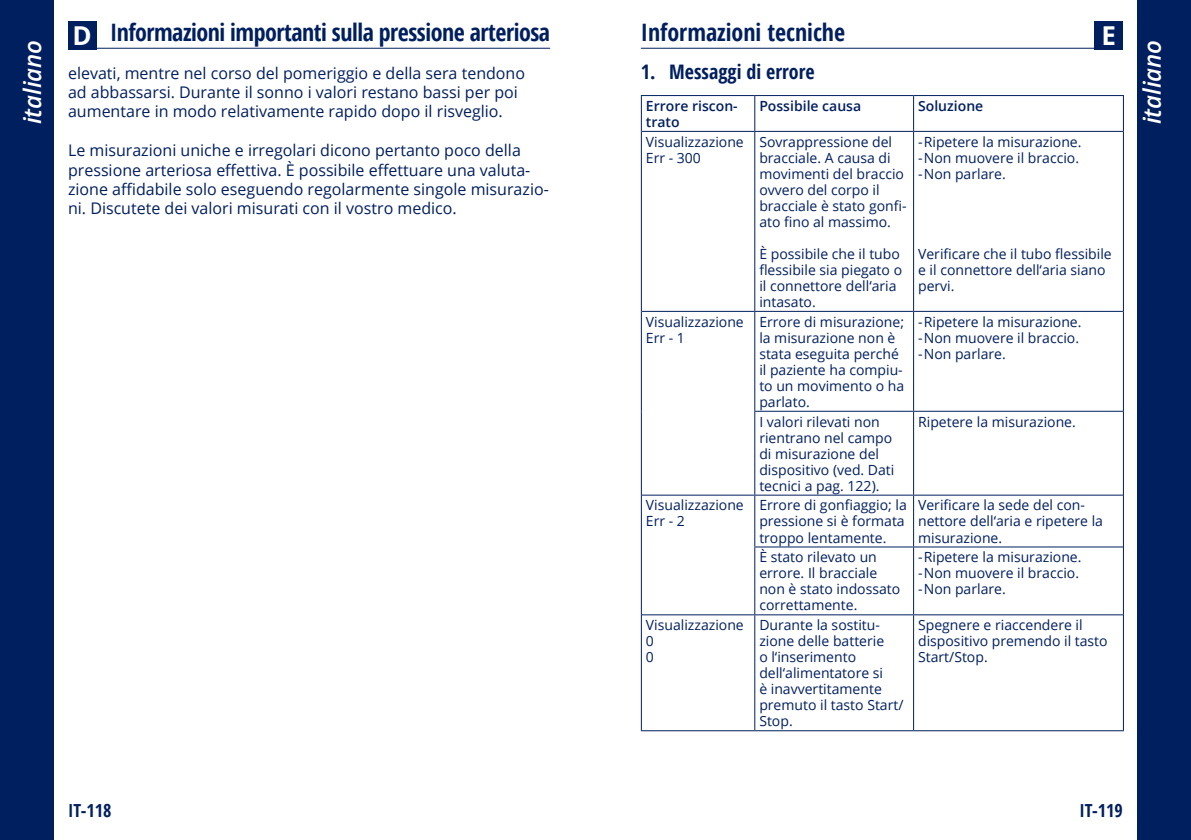
<style>
.page{position:relative;width:1191px;height:840px;background:#fff}
.page>*{position:absolute;margin:0;border:0;box-sizing:border-box;transform-origin:0 0}
.t1{font:700 26px "Open Sans";color:#fff}
.t2{font:700 condensed 24px "Open Sans";letter-spacing:-.02em;color:#001f5f}
.t3{font:700 condensed 24px "Open Sans";color:#001f5f}
.t4{font:italic 600 24px "Open Sans";color:#fff}
.t5{font:700 condensed 20px "Open Sans";color:#001f5f}
.t6{font:700 condensed 18px "Open Sans";color:#001f5f}
.t7{font:16px/19.2px "Open Sans";color:#001f5f}
.t8{font:14px/16px "Open Sans";color:#001f5f}
.t9{font:600 14px/16px "Open Sans";color:#001f5f}
.s1{font-stretch:normal;font-size:26px;color:#fff}
</style>
<div class="page">
<div style="left:1137px;top:0;width:54px;height:839px;background:#001f5f"></div>
<div style="left:0;top:0;width:54px;height:839px;background:#001f5f"></div>
<hr style="left:641px;top:48px;width:482px;height:1px;background:#001f5f">
<hr style="left:68px;top:48px;width:482px;height:1px;background:#001f5f">
<div style="left:1094px;top:21px;width:29px;height:28px;background:#001f5f"></div>
<div style="left:68px;top:21px;width:28px;height:28px;background:#001f5f"></div>
<hr style="left:641px;top:95px;width:114px;height:1px;background:#001f5f">
<hr style="left:641px;top:96px;width:1px;height:35px;background:#001f5f">
<hr style="left:755px;top:95px;width:158px;height:1px;background:#001f5f">
<hr style="left:913px;top:95px;width:211px;height:1px;background:#001f5f">
<hr style="left:1123px;top:96px;width:1px;height:35px;background:#001f5f">
<hr style="left:754px;top:96px;width:1px;height:35px;background:#001f5f">
<hr style="left:913px;top:96px;width:1px;height:35px;background:#001f5f">
<hr style="left:642px;top:131px;width:113px;height:1px;background:#001f5f">
<hr style="left:755px;top:131px;width:158px;height:1px;background:#001f5f">
<hr style="left:913px;top:131px;width:210px;height:1px;background:#001f5f">
<hr style="left:641px;top:131px;width:1px;height:180px;background:#001f5f">
<hr style="left:1123px;top:131px;width:1px;height:180px;background:#001f5f">
<hr style="left:641px;top:311px;width:1px;height:100px;background:#001f5f">
<hr style="left:1123px;top:311px;width:1px;height:100px;background:#001f5f">
<hr style="left:641px;top:411px;width:1px;height:84px;background:#001f5f">
<hr style="left:754px;top:132px;width:1px;height:179px;background:#001f5f">
<hr style="left:913px;top:132px;width:1px;height:179px;background:#001f5f">
<hr style="left:642px;top:311px;width:113px;height:1px;background:#001f5f">
<hr style="left:755px;top:311px;width:158px;height:1px;background:#001f5f">
<hr style="left:754px;top:312px;width:1px;height:98px;background:#001f5f">
<hr style="left:913px;top:311px;width:210px;height:1px;background:#001f5f">
<hr style="left:913px;top:312px;width:1px;height:98px;background:#001f5f">
<hr style="left:754px;top:410px;width:159px;height:1px;background:#001f5f">
<hr style="left:754px;top:411px;width:1px;height:83px;background:#001f5f">
<hr style="left:913px;top:410px;width:210px;height:1px;background:#001f5f">
<hr style="left:913px;top:411px;width:1px;height:83px;background:#001f5f">
<hr style="left:642px;top:494px;width:113px;height:1px;background:#001f5f">
<hr style="left:755px;top:494px;width:158px;height:1px;background:#001f5f">
<hr style="left:754px;top:495px;width:1px;height:51px;background:#001f5f">
<hr style="left:913px;top:494px;width:210px;height:1px;background:#001f5f">
<hr style="left:913px;top:495px;width:1px;height:51px;background:#001f5f">
<hr style="left:754px;top:546px;width:159px;height:1px;background:#001f5f">
<hr style="left:754px;top:547px;width:1px;height:67px;background:#001f5f">
<hr style="left:913px;top:546px;width:210px;height:1px;background:#001f5f">
<hr style="left:913px;top:547px;width:1px;height:67px;background:#001f5f">
<hr style="left:642px;top:614px;width:113px;height:1px;background:#001f5f">
<hr style="left:755px;top:614px;width:158px;height:1px;background:#001f5f">
<hr style="left:754px;top:615px;width:1px;height:114px;background:#001f5f">
<hr style="left:913px;top:614px;width:210px;height:1px;background:#001f5f">
<hr style="left:913px;top:615px;width:1px;height:114px;background:#001f5f">
<hr style="left:1123px;top:411px;width:1px;height:84px;background:#001f5f">
<hr style="left:641px;top:495px;width:1px;height:51px;background:#001f5f">
<hr style="left:1123px;top:495px;width:1px;height:51px;background:#001f5f">
<hr style="left:641px;top:546px;width:1px;height:68px;background:#001f5f">
<hr style="left:1123px;top:546px;width:1px;height:68px;background:#001f5f">
<hr style="left:641px;top:614px;width:1px;height:115px;background:#001f5f">
<hr style="left:1123px;top:614px;width:1px;height:115px;background:#001f5f">
<hr style="left:641px;top:729px;width:114px;height:1px;background:#001f5f">
<hr style="left:755px;top:729px;width:158px;height:1px;background:#001f5f">
<hr style="left:913px;top:729px;width:211px;height:1px;background:#001f5f">
<h2 class="t2" style="left:73px;top:16px;width:479px"><span class="s1">D</span> Informazioni importanti sulla pressione arteriosa</h2>
<h2 class="t3" style="left:641px;top:16px;width:206px">Informazioni tecniche</h2>
<h1 class="t1" style="left:1101px;top:17px;width:16px">E</h1>
<p class="t7" style="left:68px;top:63px;width:458px">elevati, mentre nel corso del pomeriggio e della sera tendono ad abbassarsi. Durante il sonno i valori restano bassi per poi aumentare in modo relativamente rapido dopo il risveglio.</p>
<p class="t7" style="left:68px;top:140px;width:482px">Le misurazioni uniche e irregolari dicono pertanto poco della pressione arteriosa effettiva. È possibile effettuare una valuta&shy;zione affidabile solo eseguendo regolarmente singole misurazio&shy;ni. Discutete dei valori misurati con il vostro medico.</p>
<h2 class="t4" style="left:16px;top:124px;width:86px;rotate:-90deg">italiano</h2>
<h2 class="t4" style="left:1135px;top:124px;width:86px;rotate:-90deg">italiano</h2>
<h3 class="t5" style="left:641px;top:58px;width:175px">1. Messaggi di errore</h3>
<p class="t9" style="left:646px;top:97px;width:93px">Errore riscon&shy;trato</p>
<p class="t9" style="left:759px;top:97px;width:103px">Possibile causa</p>
<p class="t9" style="left:918px;top:97px;width:67px">Soluzione</p>
<p class="t8" style="left:646px;top:133px;width:99px">Visualizzazione<br>Err - 300</p>
<p class="t8" style="left:759px;top:133px;width:149px">Sovrappressione del bracciale. A causa di movimenti del braccio ovvero del corpo il bracciale è stato gonfi&shy;ato fino al massimo.</p>
<p class="t8" style="left:759px;top:245px;width:144px">È possibile che il tubo flessibile sia piegato o il connettore dell‘aria intasato.</p>
<p class="t8" style="left:918px;top:133px;width:165px">-Ripetere la misurazione. -Non muovere il braccio. -Non parlare.</p>
<p class="t8" style="left:918px;top:245px;width:195px">Verificare che il tubo flessibile e il connettore dell‘aria siano pervi.</p>
<p class="t8" style="left:646px;top:313px;width:99px">Visualizzazione<br>Err - 1</p>
<p class="t8" style="left:759px;top:313px;width:146px">Errore di misurazione; la misurazione non è stata eseguita perché il paziente ha compiu&shy;to un movimento o ha parlato.</p>
<p class="t8" style="left:918px;top:313px;width:165px">-Ripetere la misurazione. -Non muovere il braccio. -Non parlare.</p>
<p class="t8" style="left:759px;top:413px;width:137px">I valori rilevati non rientrano nel campo di misurazione del dispositivo (ved. Dati tecnici a pag. 122).</p>
<p class="t8" style="left:918px;top:413px;width:159px">Ripetere la misurazione.</p>
<p class="t8" style="left:646px;top:496px;width:99px">Visualizzazione<br>Err - 2</p>
<p class="t8" style="left:759px;top:496px;width:149px">Errore di gonfiaggio; la pressione si è formata troppo lentamente.</p>
<p class="t8" style="left:918px;top:496px;width:186px">Verificare la sede del con&shy;nettore dell‘aria e ripetere la misurazione.</p>
<p class="t8" style="left:759px;top:548px;width:142px">È stato rilevato un errore. Il bracciale non è stato indossato correttamente.</p>
<p class="t8" style="left:918px;top:548px;width:165px">-Ripetere la misurazione. -Non muovere il braccio. -Non parlare.</p>
<p class="t8" style="left:646px;top:616px;width:99px">Visualizzazione<br>0<br>0</p>
<p class="t8" style="left:759px;top:616px;width:146px">Durante la sostitu&shy;zione delle batterie<br>o l‘inserimento dell‘alimentatore si<br>è inavvertitamente premuto il tasto Start/<br>Stop.</p>
<p class="t8" style="left:918px;top:616px;width:191px">Spegnere e riaccendere il dispositivo premendo il tasto<br>Start/Stop.</p>
<p class="t6" style="left:68px;top:797px;width:45px">IT-118</p>
<p class="t6" style="left:1079px;top:797px;width:45px">IT-119</p>
</div>
